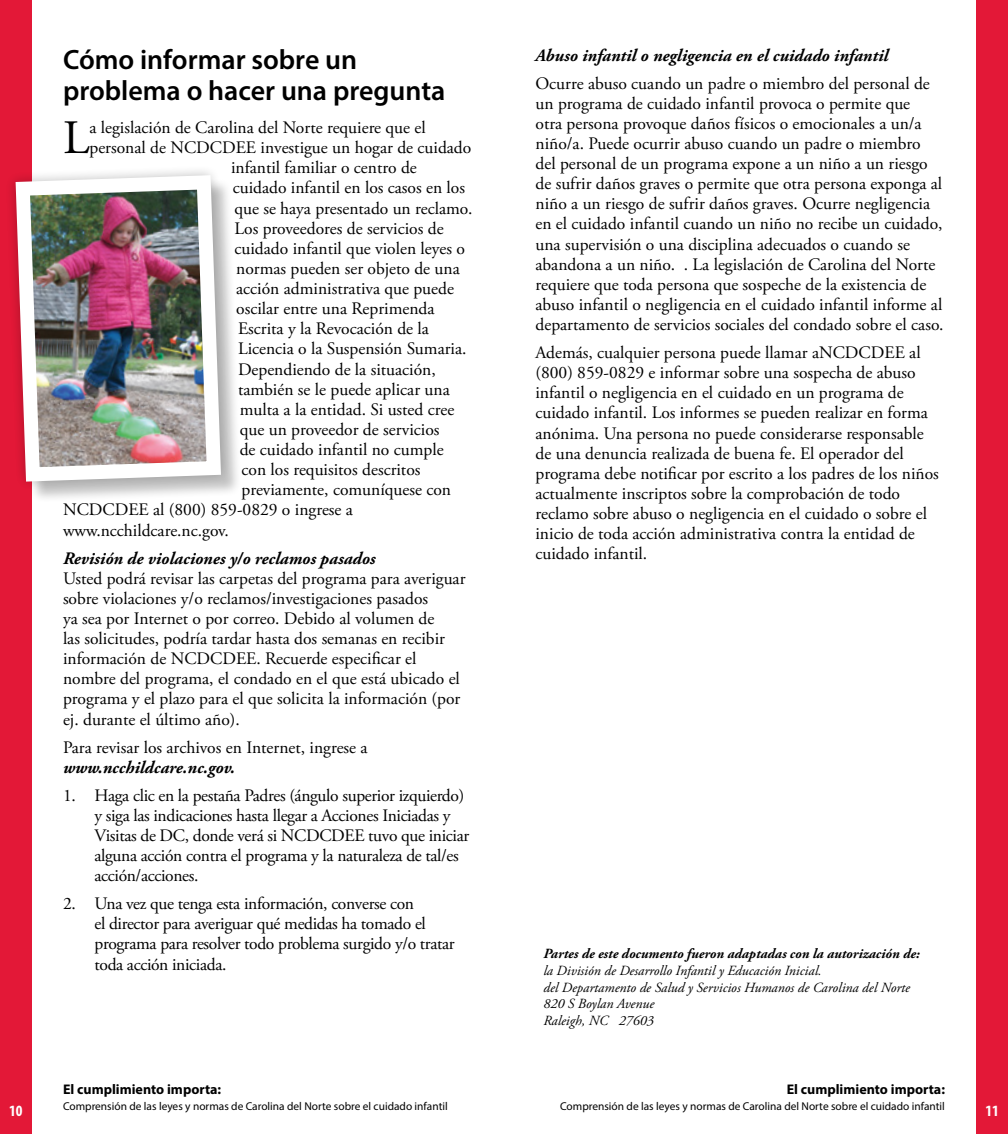
<style>
.page{position:relative;width:1008px;height:1134px;background:#fff}
.page>*{position:absolute;margin:0;border:0;box-sizing:border-box;transform-origin:0 0}
.t1{font:47.77px "Adobe Garamond Pro";color:#000}
.t2{font:600 28px/31.5px "Myriad Pro";color:#000}
.t3{font:17.5px/20.1px "Adobe Garamond Pro";color:#000}
.t4{font:17.5px/20.1px "Adobe Garamond Pro";letter-spacing:-.02em;color:#000}
.t5{font:italic 700 17.5px "Adobe Garamond Pro";color:#000}
.t6{font:700 condensed 15.75px "Myriad Pro";color:#fff}
.t7{font:italic 14px/16.8px "Adobe Garamond Pro";color:#000}
.t8{font:italic 700 14px "Adobe Garamond Pro";color:#000}
.t9{font:700 14px "Myriad Pro";color:#000}
.t10{font:11.38px "Myriad Pro";color:#000}
</style>
<div class="page">
<div style="left:976px;top:0;width:32px;height:1134px;background:#e31837"></div>
<div style="left:0;top:0;width:32px;height:1134px;background:#e31837"></div>
<div style="left:19px;top:178px;width:224px;height:325px;background:#000;opacity:.25"></div>
<svg style="left:19px;top:178px;width:214px;height:315px"></svg>
<img style="left:11px;top:170px;width:217px;height:319px">
<h2 class="t2" style="left:63px;top:43px;width:384px">Cómo informar sobre un problema o hacer una pregunta</h2>
<p class="t5" style="left:536px;top:45px;width:354px">Abuso infantil o negligencia en el cuidado infantil</p>
<p class="t3" style="left:536px;top:74px;width:410px">Ocurre abuso cuando un padre o miembro del personal de un programa de cuidado infantil provoca o permite que<br>otra persona provoque daños físicos o emocionales a un/a niño/a. Puede ocurrir abuso cuando un padre o miembro del personal de un programa expone a un niño a un riesgo de sufrir daños graves o permite que otra persona exponga al niño a un riesgo de sufrir daños graves. Ocurre negligencia en el cuidado infantil cuando un niño no recibe un cuidado, una supervisión o una disciplina adecuados o cuando se abandona a un niño. . La legislación de Carolina del Norte requiere que toda persona que sospeche de la existencia de abuso infantil o negligencia en el cuidado infantil informe al departamento de servicios sociales del condado sobre el caso.</p>
<p class="t3" style="left:536px;top:343px;width:405px">Además, cualquier persona puede llamar aNCDCDEE al (800) 859-0829 e informar sobre una sospecha de abuso infantil o negligencia en el cuidado en un programa de cuidado infantil. Los informes se pueden realizar en forma anónima. Una persona no puede considerarse responsable de una denuncia realizada de buena fe. El operador del programa debe notificar por escrito a los padres de los niños actualmente inscriptos sobre la comprobación de todo reclamo sobre abuso o negligencia en el cuidado o sobre el inicio de toda acción administrativa contra la entidad de cuidado infantil.</p>
<h1 class="t1" style="left:63px;top:109px;width:28px">L</h1>
<p class="t3" style="left:89px;top:118px;width:338px">a legislación de Carolina del Norte requiere que el</p>
<p class="t3" style="left:89px;top:138px;width:383px">personal de NCDCDEE investigue un hogar de cuidado</p>
<p class="t3" style="left:231px;top:158px;width:187px">infantil familiar o centro de</p>
<p class="t3" style="left:233px;top:178px;width:234px">cuidado infantil en los casos en los</p>
<p class="t3" style="left:235px;top:199px;width:239px">que se haya presentado un reclamo.</p>
<p class="t3" style="left:235px;top:219px;width:211px">Los proveedores de servicios de</p>
<p class="t3" style="left:235px;top:239px;width:232px">cuidado infantil que violen leyes o</p>
<p class="t3" style="left:236px;top:259px;width:225px">normas pueden ser objeto de una</p>
<p class="t3" style="left:236px;top:279px;width:219px">acción administrativa que puede</p>
<p class="t3" style="left:236px;top:299px;width:200px">oscilar entre una Reprimenda</p>
<p class="t3" style="left:238px;top:319px;width:193px">Escrita y la Revocación de la</p>
<p class="t3" style="left:238px;top:339px;width:230px">Licencia o la Suspensión Sumaria.</p>
<p class="t3" style="left:238px;top:360px;width:199px">Dependiendo de la situación,</p>
<p class="t3" style="left:238px;top:380px;width:213px">también se le puede aplicar una</p>
<p class="t3" style="left:240px;top:400px;width:216px">multa a la entidad. Si usted cree</p>
<p class="t3" style="left:240px;top:420px;width:201px">que un proveedor de servicios</p>
<p class="t3" style="left:240px;top:440px;width:205px">de cuidado infantil no cumple</p>
<p class="t3" style="left:242px;top:460px;width:181px">con los requisitos descritos</p>
<p class="t3" style="left:242px;top:480px;width:211px">previamente, comuníquese con</p>
<p class="t3" style="left:63px;top:500px;width:291px">NCDCDEE al (800) 859-0829 o ingrese a</p>
<p class="t3" style="left:63px;top:521px;width:167px">www.ncchildcare.nc.gov.</p>
<p class="t5" style="left:63px;top:548px;width:314px">Revisión de violaciones y/o reclamos pasados</p>
<p class="t3" style="left:63px;top:569px;width:404px">Usted podrá revisar las carpetas del programa para averiguar sobre violaciones y/o reclamos/investigaciones pasados<br>ya sea por Internet o por correo. Debido al volumen de<br>las solicitudes, podría tardar hasta dos semanas en recibir información de NCDCDEE. Recuerde especificar el nombre del programa, el condado en el que está ubicado el programa y el plazo para el que solicita la información (por ej. durante el último año).</p>
<p class="t3" style="left:63px;top:738px;width:306px">Para revisar los archivos en Internet, ingrese a</p>
<p class="t5" style="left:63px;top:757px;width:173px">www.ncchildcare.nc.gov.</p>
<p class="t4" style="left:95px;top:786px;width:376px;text-indent:-32px">1. Haga clic en la pestaña Padres (ángulo superior izquierdo) y siga las indicaciones hasta llegar a Acciones Iniciadas y Visitas de DC, donde verá si NCDCDEE tuvo que iniciar alguna acción contra el programa y la naturaleza de tal/es acción/acciones.</p>
<p class="t4" style="left:95px;top:894px;width:362px;text-indent:-32px">2. Una vez que tenga esta información, converse con<br>el director para averiguar qué medidas ha tomado el programa para resolver todo problema surgido y/o tratar toda acción iniciada.</p>
<p class="t8" style="left:543px;top:945px;width:378px">Partes de este documento fueron adaptadas con la autorización de:</p>
<p class="t7" style="left:543px;top:962px;width:368px">la División de Desarrollo Infantil y Educación Inicial.<br>del Departamento de Salud y Servicios Humanos de Carolina del Norte 820 S Boylan Avenue<br>Raleigh, NC 27603</p>
<p class="t9" style="left:63px;top:1080px;width:160px">El cumplimiento importa:</p>
<p class="t10" style="left:63px;top:1099px;width:386px">Comprensión de las leyes y normas de Carolina del Norte sobre el cuidado infantil</p>
<p class="t9" style="left:787px;top:1080px;width:160px">El cumplimiento importa:</p>
<p class="t10" style="left:560px;top:1099px;width:386px">Comprensión de las leyes y normas de Carolina del Norte sobre el cuidado infantil</p>
<p class="t6" style="left:9px;top:1101px;width:15px">10</p>
<p class="t6" style="left:986px;top:1101px;width:15px">11</p>
</div>
